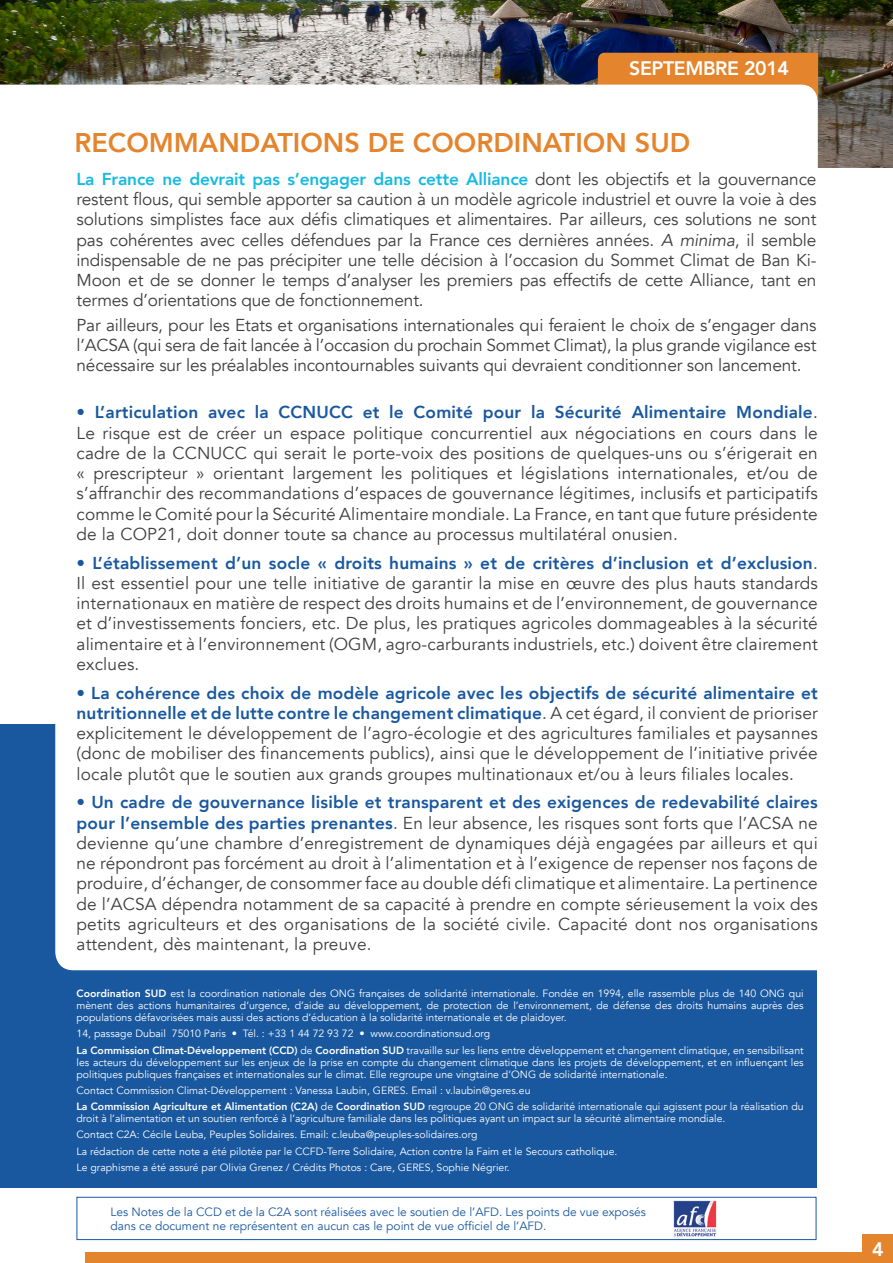
<style>
.page{position:relative;width:893px;height:1263px;background:#fff}
.page>*{position:absolute;margin:0;border:0;box-sizing:border-box;transform-origin:0 0}
.t1{font:800 27px "Avenir";color:#e4842d}
.t2{font:800 19.5px "Avenir";letter-spacing:-.02em;color:#fff}
.t3{font:17.25px/20.2px "Avenir";letter-spacing:.01em;color:#3e3e3f;text-align:justify}
.t4{font:12px/13.5px "Avenir";color:#19589f}
.t5{font:10.5px/12px "Avenir";color:#fff;text-align:justify}
.s1{font-weight:800;color:#18bae0}
.s2{font-style:italic}
.s3{font-weight:800;color:#19589f}
.s4{font-weight:800}
</style>
<div class="page">
<img style="left:0;top:0;width:893px;height:168px">
<div style="left:598px;top:53px;width:220px;height:32px;background:#e4842d"></div>
<svg style="left:0;top:85px;width:818px;height:83px"></svg>
<div style="left:0;top:724px;width:816px;height:464px;background:#19589f"></div>
<div style="left:55px;top:703px;width:790px;height:267px;background:#fff;border-radius:18px"></div>
<img style="left:673px;top:1200px;width:44px;height:37px">
<div style="left:77px;top:1197px;width:739px;height:43px;border:1px solid #19589f"></div>
<div style="left:863px;top:1234px;width:30px;height:29px;background:#e4842d"></div>
<div style="left:85px;top:1253px;width:808px;height:10px;background:#e4842d"></div>
<p class="t2" style="left:629px;top:53px;width:161px">SEPTEMBRE 2014</p>
<p class="t1" style="left:74px;top:122px;width:617px">RECOMMANDATIONS DE COORDINATION SUD</p>
<p class="t3" style="left:77px;top:169px;width:741px"><span class="s1">La France ne devrait pas s’engager dans cette Alliance</span> dont les objectifs et la gouvernance restent flous, qui semble apporter sa caution à un modèle agricole industriel et ouvre la voie à des solutions simplistes face aux défis climatiques et alimentaires. Par ailleurs, ces solutions ne sont pas cohérentes avec celles défendues par la France ces dernières années. <span class="s2">A minima</span>, il semble indispensable de ne pas précipiter une telle décision à l’occasion du Sommet Climat de Ban Ki-Moon et de se donner le temps d’analyser les premiers pas effectifs de cette Alliance, tant en termes d’orientations que de fonctionnement.</p>
<p class="t3" style="left:77px;top:315px;width:741px">Par ailleurs, pour les Etats et organisations internationales qui feraient le choix de s’engager dans l’ACSA (qui sera de fait lancée à l’occasion du prochain Sommet Climat), la plus grande vigilance est nécessaire sur les préalables incontournables suivants qui devraient conditionner son lancement.</p>
<p class="t3" style="left:77px;top:403px;width:743px"><span class="s3">• L’articulation avec la CCNUCC et le Comité pour la Sécurité Alimentaire Mondiale</span>.<br>Le risque est de créer un espace politique concurrentiel aux négociations en cours dans le cadre de la CCNUCC qui serait le porte-voix des positions de quelques-uns ou s’érigerait en « prescripteur » orientant largement les politiques et législations internationales, et/ou de s’affranchir des recommandations d’espaces de gouvernance légitimes, inclusifs et participatifs comme le Comité pour la Sécurité Alimentaire mondiale. La France, en tant que future présidente de la COP21, doit donner toute sa chance au processus multilatéral onusien.</p>
<p class="t3" style="left:77px;top:553px;width:743px"><span class="s3">• L’établissement d’un socle « droits humains » et de critères d’inclusion et d’exclusion</span>.<br>Il est essentiel pour une telle initiative de garantir la mise en œuvre des plus hauts standards internationaux en matière de respect des droits humains et de l’environnement, de gouvernance et d’investissements fonciers, etc. De plus, les pratiques agricoles dommageables à la sécurité alimentaire et à l’environnement (OGM, agro-carburants industriels, etc.) doivent être clairement exclues.</p>
<p class="t3" style="left:77px;top:683px;width:743px"><span class="s3">• La cohérence des choix de modèle agricole avec les objectifs de sécurité alimentaire et nutritionnelle et de lutte contre le changement climatique</span>. A cet égard, il convient de prioriser explicitement le développement de l’agro-écologie et des agricultures familiales et paysannes (donc de mobiliser des financements publics), ainsi que le développement de l’initiative privée locale plutôt que le soutien aux grands groupes multinationaux et/ou à leurs filiales locales.</p>
<p class="t3" style="left:77px;top:793px;width:743px"><span class="s3">• Un cadre de gouvernance lisible et transparent et des exigences de redevabilité claires pour l’ensemble des parties prenantes</span>. En leur absence, les risques sont forts que l’ACSA ne devienne qu’une chambre d’enregistrement de dynamiques déjà engagées par ailleurs et qui ne répondront pas forcément au droit à l’alimentation et à l’exigence de repenser nos façons de produire, d’échanger, de consommer face au double défi climatique et alimentaire. La pertinence de l’ACSA dépendra notamment de sa capacité à prendre en compte sérieusement la voix des petits agriculteurs et des organisations de la société civile. Capacité dont nos organisations attendent, dès maintenant, la preuve.</p>
<p class="t5" style="left:77px;top:988px;width:729px"><span class="s4">Coordination SUD</span> est la coordination nationale des ONG françaises de solidarité internationale. Fondée en 1994, elle rassemble plus de 140 ONG qui mènent des actions humanitaires d’urgence, d’aide au développement, de protection de l’environnement, de défense des droits humains auprès des populations défavorisées mais aussi des actions d’éducation à la solidarité internationale et de plaidoyer.</p>
<p class="t5" style="left:77px;top:1028px;width:415px">14, passage Dubail 75010 Paris • Tél. : +33 1 44 72 93 72 • www.coordinationsud.org</p>
<p class="t5" style="left:77px;top:1044px;width:729px"><span class="s4">La Commission Climat-Développement (CCD)</span> de <span class="s4">Coordination SUD</span> travaille sur les liens entre développement et changement climatique, en sensibilisant les acteurs du développement sur les enjeux de la prise en compte du changement climatique dans les projets de développement, et en influençant les politiques publiques françaises et internationales sur le climat. Elle regroupe une vingtaine d’ONG de solidarité internationale.</p>
<p class="t5" style="left:77px;top:1084px;width:455px">Contact Commission Climat-Développement : Vanessa Laubin, GERES. Email : v.laubin@geres.eu</p>
<p class="t5" style="left:77px;top:1101px;width:729px"><span class="s4">La Commission Agriculture et Alimentation (C2A)</span> de <span class="s4">Coordination SUD</span> regroupe 20 ONG de solidarité internationale qui agissent pour la réalisation du droit à l’alimentation et un soutien renforcé à l’agriculture familiale dans les politiques ayant un impact sur la sécurité alimentaire mondiale.</p>
<p class="t5" style="left:77px;top:1129px;width:403px">Contact C2A: Cécile Leuba, Peuples Solidaires. Email: c.leuba@peuples-solidaires.org</p>
<p class="t5" style="left:77px;top:1145px;width:542px">La rédaction de cette note a été pilotée par le CCFD-Terre Solidaire, Action contre la Faim et le Secours catholique.</p>
<p class="t5" style="left:77px;top:1161px;width:435px">Le graphisme a été assuré par Olivia Grenez / Crédits Photos : Care, GERES, Sophie Négrier.</p>
<p class="t4" style="left:111px;top:1205px;width:537px">Les Notes de la CCD et de la C2A sont réalisées avec le soutien de l’AFD. Les points de vue exposés dans ce document ne représentent en aucun cas le point de vue officiel de l’AFD.</p>
<p class="t2" style="left:872px;top:1234px;width:13px">4</p>
</div>
